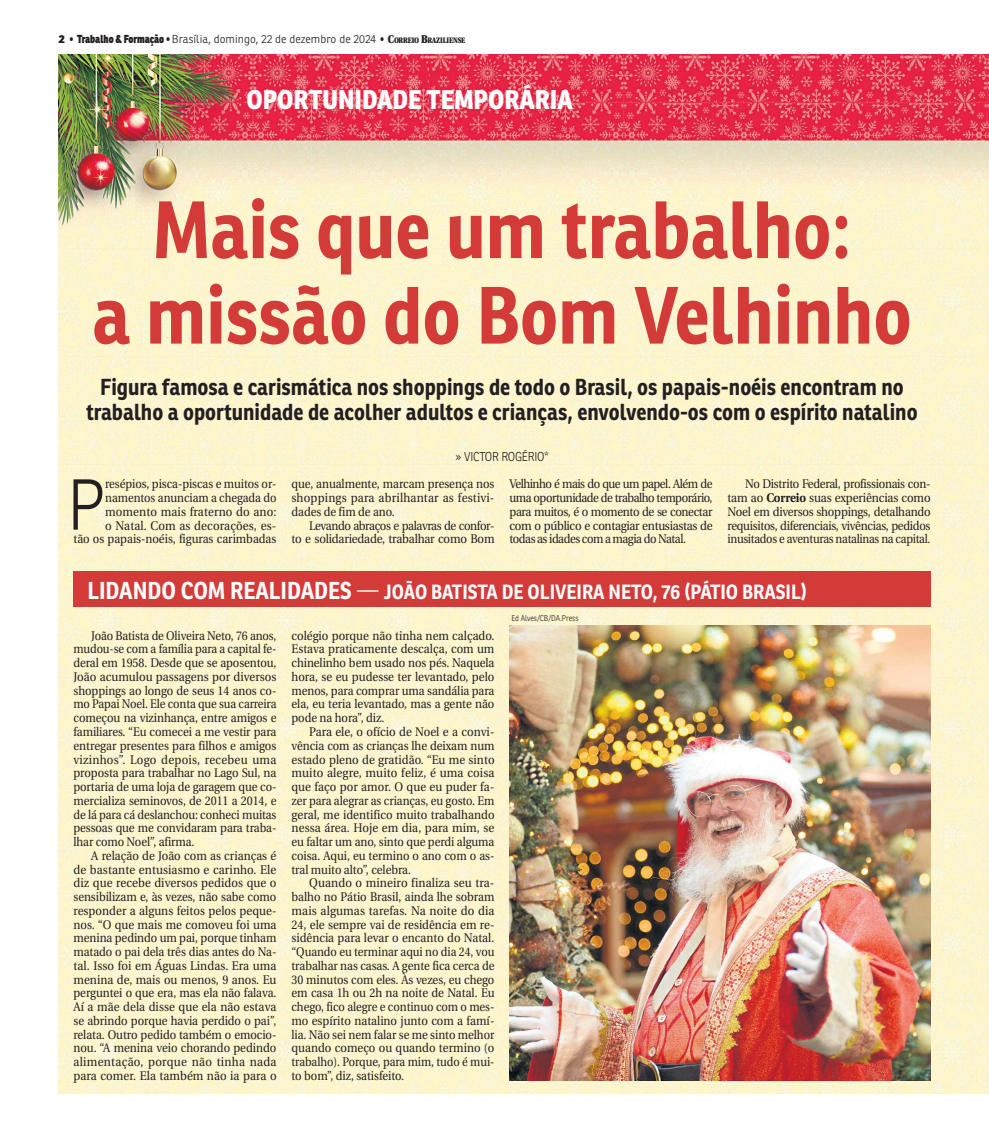
<style>
.page{position:relative;width:989px;height:1124px;background:#fff}
.page>*{position:absolute;margin:0;border:0;box-sizing:border-box;transform-origin:0 0}
.t1{font:700 78.75px/85.5px "Ronnia";color:#d33b39;text-align:center;scale:.9 1}
.t2{font:300 69.88px "Ronnia";color:#231f20;scale:.9 1}
.t3{font:800 26.25px "Ronnia";color:#fff;scale:.9 1}
.t4{font:700 22.5px/25px "Ronnia";color:#231f20;text-align:center;scale:.9 1}
.t5{font:700 20px "Ronnia";color:#fff;scale:.9 1}
.t6{font:12.5px/13.8px "Utopia";letter-spacing:-.005em;color:#231f20;text-align:justify;scale:.91 1}
.t7{font:12.5px/13.8px "Utopia";letter-spacing:-.005em;color:#231f20;text-align:justify;scale:.9 1}
.t8{font:12.5px/13.8px "Utopia";letter-spacing:-.005em;color:#231f20;text-align:justify;scale:.89 1}
.t9{font:12.5px/13.8px "Utopia";letter-spacing:-.005em;color:#231f20;text-align:justify;scale:.92 1}
.t10{font:12.5px/13.8px "Utopia";letter-spacing:-.03em;color:#231f20;text-align:right;scale:.91 1}
.t11{font:300 12.5px "Ronnia";letter-spacing:-.015em;color:#231f20;scale:.9 1}
.t12{font:300 11.25px "Ronnia";letter-spacing:.005em;color:#231f20}
.t13{font:300 8.12px "Ronnia";letter-spacing:-.01em;color:#231f20;scale:.9 1}
.s1{font-weight:800}
.s2{font-family:"Utopia";font-weight:900}
.s3{font-family:"Utopia";font-weight:900;font-size:7.88px}
.s4{font-weight:700}
.s5{font-size:23.75px}
.s6{font-weight:300;font-size:23.75px}
</style>
<div class="page">
<img style="left:58px;top:55px;width:931px;height:1038px">
<div style="left:73px;top:571px;width:857px;height:35px;background:#d33b39"></div>
<img style="left:509px;top:626px;width:421px;height:453px">
<p class="t12" style="left:58px;top:33px;width:408px"><span class="s1">2</span> <span class="s2">•</span> <span class="s1">Trabalho &amp; Formação</span> <span class="s2">•</span> Brasília, domingo, 22 de dezembro de 2024 <span class="s2">•</span> <span class="s2">C</span><span class="s3">ORREIO</span> <span class="s2">B</span><span class="s3">RAZILIENSE</span></p>
<h3 class="t3" style="left:246px;top:84px;width:364px">OPORTUNIDADE TEMPORÁRIA</h3>
<h1 class="t1" style="left:92px;top:189px;width:912px">Mais que um trabalho:<br>a missão do Bom Velhinho</h1>
<h3 class="t4" style="left:86px;top:375px;width:925px">Figura famosa e carismática nos shoppings de todo o Brasil, os papais-noéis encontram no trabalho a oportunidade de acolher adultos e crianças, envolvendo-os com o espírito natalino</h3>
<p class="t11" style="left:455px;top:449px;width:105px">» VICTOR ROGÉRIO*</p>
<p class="t7" style="left:73px;top:477px;width:227px;text-align:right">resépios, pisca-piscas e muitos or&shy;namentos anunciam a chegada do momento mais fraterno do ano:<br>o Natal. Com as decorações, es-<br>tão os papais-noéis, figuras carimbadas</p>
<p class="t7" style="left:291px;top:477px;width:227px">que, anualmente, marcam presença nos shoppings para abrilhantar as festivi&shy;dades de fim de ano.</p>
<h2 class="t2" style="left:67px;top:467px;width:44px">P</h2>
<p class="t10" style="left:291px;top:518px;width:225px">Levando abraços e palavras de confor-<br>to e solidariedade, trabalhar como Bom</p>
<p class="t7" style="left:509px;top:477px;width:227px">Velhinho é mais do que um papel. Além de uma oportunidade de trabalho temporário, para muitos, é o momento de se conectar com o público e contagiar entusiastas de todas as idades com a magia do Natal.</p>
<p class="t7" style="left:727px;top:477px;width:227px;text-indent:18px">No Distrito Federal, profissionais con&shy;tam ao <span class="s4">Correio</span> suas experiências como Noel em diversos shoppings, detalhando requisitos, diferenciais, vivências, pedidos inusitados e aventuras natalinas na capital.</p>
<h3 class="t5" style="left:87px;top:580px;width:801px"><span class="s5">LIDANDO COM REALIDADES</span> <span class="s6">—</span> JOÃO BATISTA DE OLIVEIRA NETO, 76 (PÁTIO BRASIL)</h3>
<p class="t8" style="left:73px;top:628px;width:230px;text-indent:18px">João Batista de Oliveira Neto, 76 anos, mudou-se com a família para a capital fe&shy;deral em 1958. Desde que se aposentou, João acumulou passagens por diversos shoppings ao longo de seus 14 anos co&shy;mo Papai Noel. Ele conta que sua carreira começou na vizinhança, entre amigos e familiares. “Eu comecei a me vestir para entregar presentes para filhos e amigos vizinhos”. Logo depois, recebeu uma proposta para trabalhar no Lago Sul, na portaria de uma loja de garagem que co&shy;mercializa seminovos, de 2011 a 2014, e de lá para cá deslanchou: conheci muitas pessoas que me convidaram para traba&shy;lhar como Noel”, afirma.</p>
<p class="t6" style="left:73px;top:848px;width:225px;text-indent:18px">A relação de João com as crianças é de bastante entusiasmo e carinho. Ele diz que recebe diversos pedidos que o sensibilizam e, às vezes, não sabe como responder a alguns feitos pelos peque&shy;nos. “O que mais me comoveu foi uma menina pedindo um pai, porque tinham matado o pai dela três dias antes do Na&shy;tal. Isso foi em Águas Lindas. Era uma menina de, mais ou menos, 9 anos. Eu perguntei o que era, mas ela não falava.<br>Aí a mãe dela disse que ela não estava se abrindo porque havia perdido o pai”, relata. Outro pedido também o emocio&shy;nou. “A menina veio chorando pedindo alimentação, porque não tinha nada para comer. Ela também não ia para o</p>
<p class="t13" style="left:511px;top:614px;width:76px">Ed Alves/CB/DA.Press</p>
<p class="t6" style="left:291px;top:628px;width:225px">colégio porque não tinha nem calçado.<br>Estava praticamente descalça, com um chinelinho bem usado nos pés. Naquela hora, se eu pudesse ter levantado, pelo menos, para comprar uma sandália para ela, eu teria levantado, mas a gente não pode na hora”, diz.</p>
<p class="t6" style="left:291px;top:725px;width:225px;text-indent:18px">Para ele, o ofício de Noel e a convi&shy;vência com as crianças lhe deixam num estado pleno de gratidão. “Eu me sinto muito alegre, muito feliz, é uma coisa que faço por amor. O que eu puder fa&shy;zer para alegrar as crianças, eu gosto. Em geral, me identifico muito trabalhando nessa área. Hoje em dia, para mim, se eu faltar um ano, sinto que perdi alguma coisa. Aqui, eu termino o ano com o as&shy;tral muito alto”, celebra.</p>
<p class="t9" style="left:291px;top:876px;width:222px;text-indent:18px">Quando o mineiro finaliza seu tra&shy;balho no Pátio Brasil, ainda lhe sobram mais algumas tarefas. Na noite do dia 24, ele sempre vai de residência em re&shy;sidência para levar o encanto do Natal. “Quando eu terminar aqui no dia 24, vou trabalhar nas casas. A gente fica cerca de 30 minutos com eles. Às vezes, eu chego em casa 1h ou 2h na noite de Natal. Eu chego, fico alegre e continuo com o mes&shy;mo espírito natalino junto com a famí&shy;lia. Não sei nem falar se me sinto melhor quando começo ou quando termino (o trabalho). Porque, para mim, tudo é mui&shy;to bom”, diz, satisfeito.</p>
</div>
